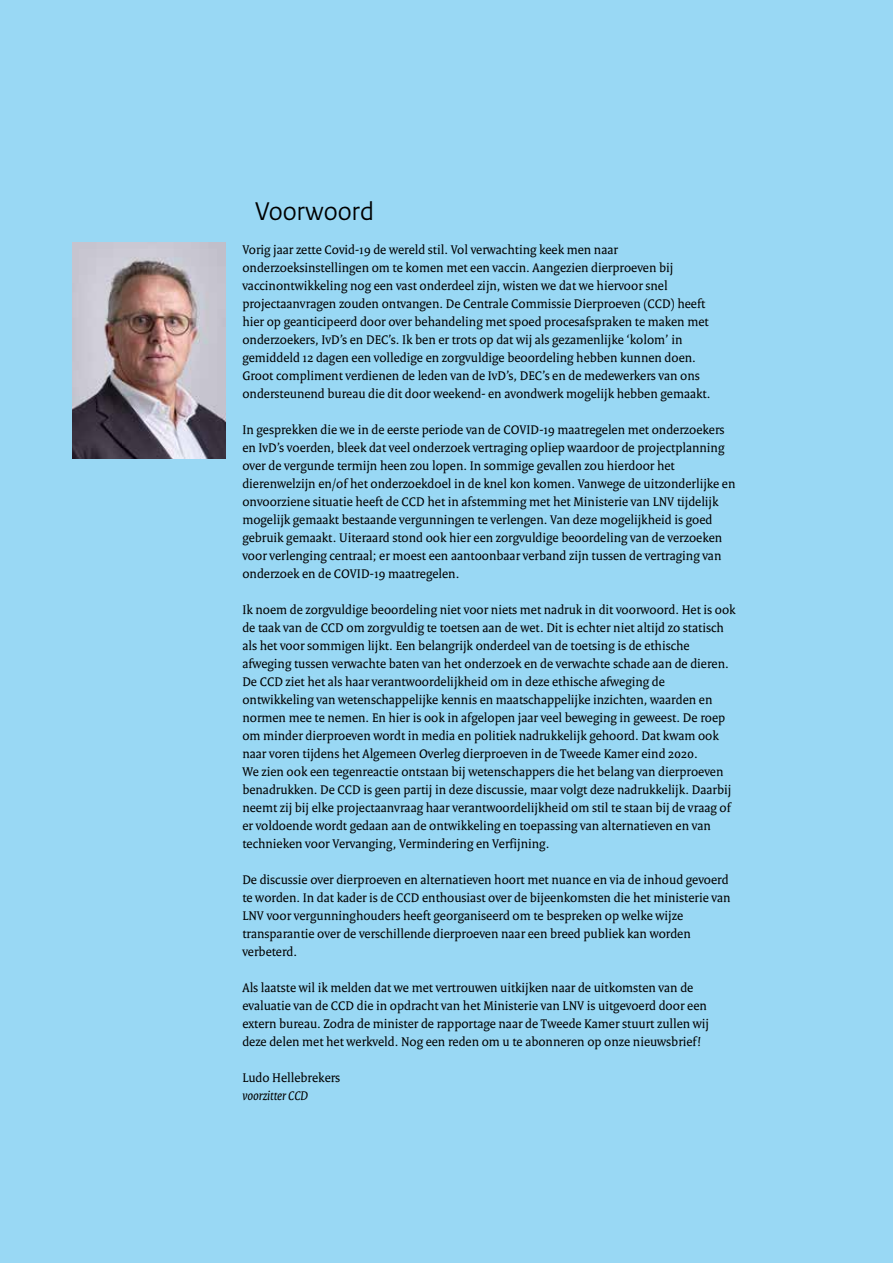
<style>
.page{position:relative;width:893px;height:1263px;background:#99d8f4}
.page>*{position:absolute;margin:0;border:0;box-sizing:border-box;transform-origin:0 0}
.t1{font:27px "Rijksoverheid Sans Heading";color:#000}
.t2{font:13.5px/18px "Rijksoverheid Serif";color:#000}
.t3{font:italic 13.5px "Rijksoverheid Serif";color:#000}
</style>
<div class="page">
<img style="left:72px;top:242px;width:153px;height:216px">
<h1 class="t1" style="left:255px;top:196px;width:120px">Voorwoord</h1>
<p class="t2" style="left:242px;top:240px;width:470px">Vorig jaar zette Covid-19 de wereld stil. Vol verwachting keek men naar onderzoeksinstellingen om te komen met een vaccin. Aangezien dierproeven bij vaccinontwikkeling nog een vast onderdeel zijn, wisten we dat we hiervoor snel projectaanvragen zouden ontvangen. De Centrale Commissie Dierproeven (CCD) heeft hier op geanticipeerd door over behandeling met spoed procesafspraken te maken met onderzoekers, IvD’s en DEC’s. Ik ben er trots op dat wij als gezamenlijke ‘kolom’ in gemiddeld 12 dagen een volledige en zorgvuldige beoordeling hebben kunnen doen.<br>Groot compliment verdienen de leden van de IvD’s, DEC’s en de medewerkers van ons ondersteunend bureau die dit door weekend- en avondwerk mogelijk hebben gemaakt.</p>
<p class="t2" style="left:242px;top:420px;width:495px">In gesprekken die we in de eerste periode van de COVID-19 maatregelen met onderzoekers en IvD’s voerden, bleek dat veel onderzoek vertraging opliep waardoor de projectplanning over de vergunde termijn heen zou lopen. In sommige gevallen zou hierdoor het dierenwelzijn en/of het onderzoekdoel in de knel kon komen. Vanwege de uitzonderlijke en onvoorziene situatie heeft de CCD het in afstemming met het Ministerie van LNV tijdelijk mogelijk gemaakt bestaande vergunningen te verlengen. Van deze mogelijkheid is goed gebruik gemaakt. Uiteraard stond ook hier een zorgvuldige beoordeling van de verzoeken voor verlenging centraal; er moest een aantoonbaar verband zijn tussen de vertraging van onderzoek en de COVID-19 maatregelen.</p>
<p class="t2" style="left:242px;top:600px;width:495px">Ik noem de zorgvuldige beoordeling niet voor niets met nadruk in dit voorwoord. Het is ook de taak van de CCD om zorgvuldig te toetsen aan de wet. Dit is echter niet altijd zo statisch als het voor sommigen lijkt. Een belangrijk onderdeel van de toetsing is de ethische afweging tussen verwachte baten van het onderzoek en de verwachte schade aan de dieren.<br>De CCD ziet het als haar verantwoordelijkheid om in deze ethische afweging de ontwikkeling van wetenschappelijke kennis en maatschappelijke inzichten, waarden en normen mee te nemen. En hier is ook in afgelopen jaar veel beweging in geweest. De roep om minder dierproeven wordt in media en politiek nadrukkelijk gehoord. Dat kwam ook naar voren tijdens het Algemeen Overleg dierproeven in de Tweede Kamer eind 2020.<br>We zien ook een tegenreactie ontstaan bij wetenschappers die het belang van dierproeven benadrukken. De CCD is geen partij in deze discussie, maar volgt deze nadrukkelijk. Daarbij neemt zij bij elke projectaanvraag haar verantwoordelijkheid om stil te staan bij de vraag of er voldoende wordt gedaan aan de ontwikkeling en toepassing van alternatieven en van technieken voor Vervanging, Vermindering en Verfijning.</p>
<p class="t2" style="left:242px;top:870px;width:490px">De discussie over dierproeven en alternatieven hoort met nuance en via de inhoud gevoerd te worden. In dat kader is de CCD enthousiast over de bijeenkomsten die het ministerie van LNV voor vergunninghouders heeft georganiseerd om te bespreken op welke wijze transparantie over de verschillende dierproeven naar een breed publiek kan worden verbeterd.</p>
<p class="t2" style="left:242px;top:978px;width:468px">Als laatste wil ik melden dat we met vertrouwen uitkijken naar de uitkomsten van de evaluatie van de CCD die in opdracht van het Ministerie van LNV is uitgevoerd door een extern bureau. Zodra de minister de rapportage naar de Tweede Kamer stuurt zullen wij deze delen met het werkveld. Nog een reden om u te abonneren op onze nieuwsbrief!</p>
<p class="t2" style="left:242px;top:1068px;width:99px">Ludo Hellebrekers</p>
<p class="t3" style="left:242px;top:1087px;width:67px">voorzitter CCD</p>
</div>
